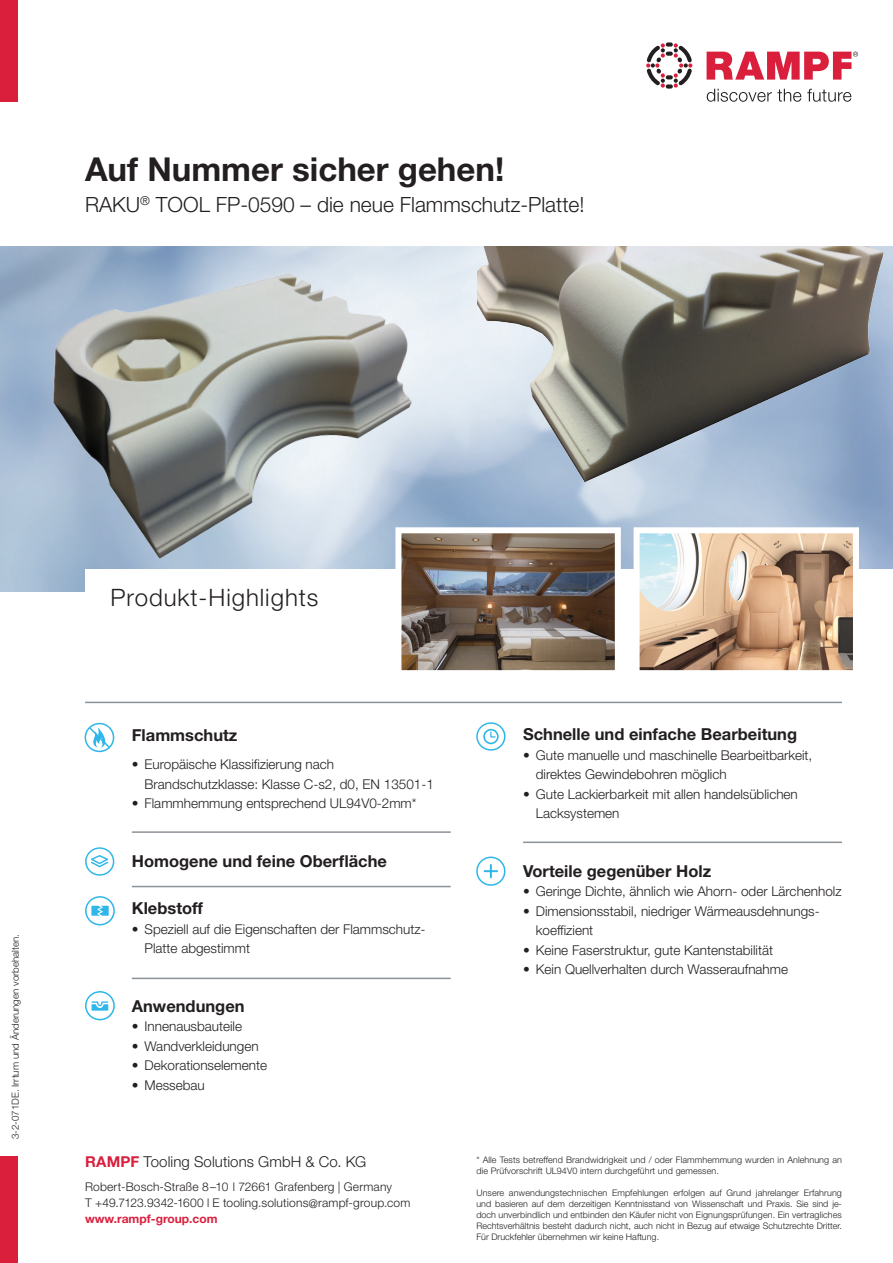
<style>
.page{position:relative;width:893px;height:1263px;background:#fff}
.page>*{position:absolute;margin:0;border:0;box-sizing:border-box;transform-origin:0 0}
.t1{font:700 33px "Helvetica Neue LT Std";color:#231f20}
.t2{font:300 24px "Helvetica Neue LT Std";letter-spacing:.04em;color:#231f20}
.t3{font:300 21px "Helvetica Neue LT Std";color:#231f20}
.t4{font:700 16.5px "Helvetica Neue LT Std";color:#231f20}
.Adresse_Firma{font:300 15px "Helvetica Neue LT Std";letter-spacing:.005em;color:#231f20}
.t5{font:300 13.5px/19.5px "Helvetica Neue LT Std";color:#231f20}
.Adressanschrift{font:300 12px "Helvetica Neue LT Std";letter-spacing:.015em;color:#231f20}
.t6{font:700 12px "Helvetica Neue LT Std";color:#da1f3d}
.t7{font:300 9.75px "Helvetica Neue LT Std";color:#231f20}
.t8{font:300 9px/10.9px "Helvetica Neue LT Std";letter-spacing:.01em;color:#231f20}
.s1{font-weight:700;color:#da1f3d}
</style>
<div class="page">
<div style="left:0;top:1157px;width:17px;height:106px;background:#da1f3d"></div>
<hr style="left:85px;top:702px;width:757px;height:1px;background:#8b9399">
<img style="left:402px;top:554px;width:212px;height:115px">
<div style="left:395px;top:527px;width:226px;height:149px;border:6px solid #fff"></div>
<img style="left:641px;top:554px;width:211px;height:115px">
<div style="left:634px;top:527px;width:225px;height:149px;border:6px solid #fff"></div>
<div style="left:0;top:0;width:17px;height:102px;background:#da1f3d"></div>
<svg style="left:707px;top:52px;width:151px;height:28px"></svg>
<svg style="left:707px;top:89px;width:94px;height:13px"></svg>
<svg style="left:807px;top:89px;width:44px;height:13px"></svg>
<svg style="left:646px;top:42px;width:46px;height:47px"></svg>
<svg style="left:85px;top:847px;width:29px;height:29px"></svg>
<svg style="left:476px;top:856px;width:30px;height:30px"></svg>
<svg style="left:476px;top:722px;width:30px;height:29px"></svg>
<svg style="left:85px;top:991px;width:30px;height:29px"></svg>
<svg style="left:85px;top:896px;width:30px;height:29px"></svg>
<hr style="left:132px;top:831px;width:319px;height:2px;background:#8b9399">
<hr style="left:132px;top:886px;width:319px;height:1px;background:#8b9399">
<hr style="left:132px;top:978px;width:319px;height:1px;background:#8b9399">
<hr style="left:523px;top:841px;width:319px;height:2px;background:#8b9399">
<img style="left:0;top:246px;width:491px;height:368px">
<img style="left:477px;top:247px;width:411px;height:307px">
<svg style="left:85px;top:723px;width:29px;height:29px"></svg>
<p class="t1" style="left:85px;top:149px;width:421px">Auf Nummer sicher gehen!</p>
<p class="t3" style="left:85px;top:192px;width:501px">RAKU<sup>®</sup> TOOL FP-0590 – die neue Flammschutz-Platte!</p>
<p class="t7" style="left:9px;top:1139px;width:206px;rotate:-90deg">3-2-071DE. Irrtum und Änderungen vorbehalten.</p>
<p class="t2" style="left:111px;top:583px;width:209px">Produkt-Highlights</p>
<p class="t4" style="left:132px;top:725px;width:107px">Flammschutz</p>
<p class="t5" style="left:145px;top:754px;width:291px;text-indent:-13px">• Europäische Klassifizierung nach<br>Brandschutzklasse: Klasse C-s2, d0, EN 13501-1</p>
<p class="t5" style="left:132px;top:793px;width:286px">• Flammhemmung entsprechend UL94V0-2mm*</p>
<p class="t4" style="left:132px;top:850px;width:257px">Homogene und feine Oberfläche</p>
<p class="t4" style="left:132px;top:898px;width:73px">Klebstoff</p>
<p class="t5" style="left:145px;top:919px;width:283px;text-indent:-13px">• Speziell auf die Eigenschaften der Flammschutz-<br>Platte abgestimmt</p>
<p class="t4" style="left:132px;top:995px;width:114px">Anwendungen</p>
<p class="t5" style="left:132px;top:1016px;width:112px">• Innenausbauteile</p>
<p class="t5" style="left:132px;top:1036px;width:128px">• Wandverkleidungen</p>
<p class="t5" style="left:132px;top:1055px;width:137px">• Dekorationselemente</p>
<p class="t5" style="left:132px;top:1075px;width:75px">• Messebau</p>
<p class="Adresse_Firma" style="left:85px;top:1153px;width:283px"><span class="s1">RAMPF</span> Tooling Solutions GmbH &amp; Co. KG</p>
<p class="Adressanschrift" style="left:85px;top:1179px;width:309px">Robert-Bosch-Straße 8–10 l 72661 Grafenberg | Germany</p>
<p class="Adressanschrift" style="left:85px;top:1195px;width:327px">T +49.7123.9342-1600 l E tooling.solutions@rampf-group.com</p>
<p class="t6" style="left:85px;top:1211px;width:134px">www.rampf-group.com</p>
<p class="t4" style="left:523px;top:724px;width:276px">Schnelle und einfache Bearbeitung</p>
<p class="t5" style="left:536px;top:745px;width:278px;text-indent:-13px">• Gute manuelle und maschinelle Bearbeitbarkeit, direktes Gewindebohren möglich</p>
<p class="t5" style="left:536px;top:784px;width:264px;text-indent:-13px">• Gute Lackierbarkeit mit allen handelsüblichen<br>Lacksystemen</p>
<p class="t4" style="left:523px;top:860px;width:190px">Vorteile gegenüber Holz</p>
<p class="t5" style="left:523px;top:881px;width:320px">• Geringe Dichte, ähnlich wie Ahorn- oder Lärchenholz</p>
<p class="t5" style="left:536px;top:901px;width:285px;text-indent:-13px">• Dimensionsstabil, niedriger Wärmeausdehnungs&shy;koeffizient</p>
<p class="t5" style="left:523px;top:940px;width:252px">• Keine Faserstruktur, gute Kantenstabilität</p>
<p class="t5" style="left:523px;top:959px;width:267px">• Kein Quellverhalten durch Wasseraufnahme</p>
<p class="t8" style="left:476px;top:1154px;width:367px">* Alle Tests betreffend Brandwidrigkeit und / oder Flammhemmung wurden in Anlehnung an die Prüfvorschrift UL94V0 intern durchgeführt und gemessen.</p>
<p class="t8" style="left:476px;top:1187px;width:367px;text-align:justify">Unsere anwendungstechnischen Empfehlungen erfolgen auf Grund jahrelanger Erfahrung und basieren auf dem derzeitigen Kenntnisstand von Wissenschaft und Praxis. Sie sind je&shy;doch unverbindlich und entbinden den Käufer nicht von Eignungsprüfungen. Ein vertragliches Rechtsverhältnis besteht dadurch nicht, auch nicht in Bezug auf etwaige Schutzrechte Dritter.<br>Für Druckfehler übernehmen wir keine Haftung.</p>
</div>
